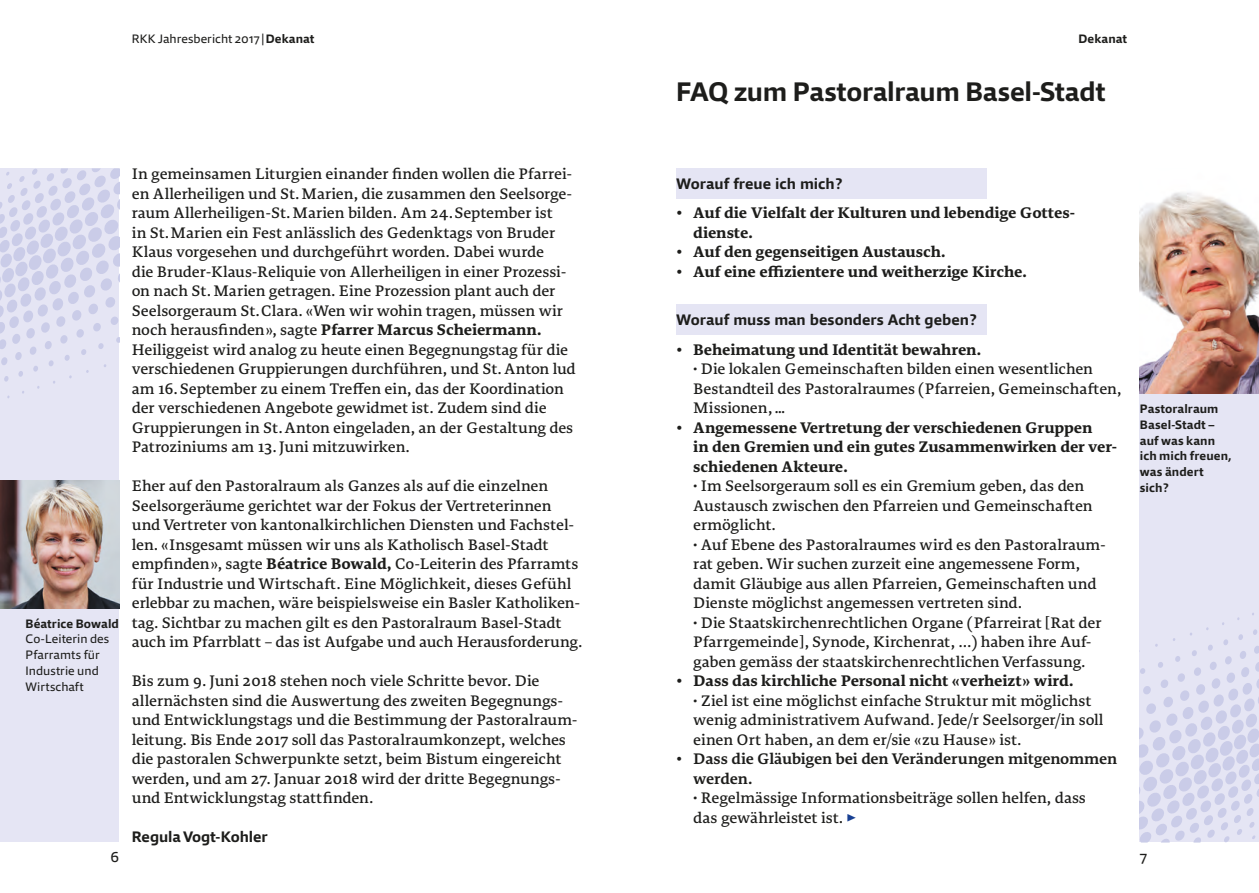
<style>
.page{position:relative;width:1259px;height:893px;background:#fff}
.page>*{position:absolute;margin:0;border:0;box-sizing:border-box;transform-origin:0 0}
.t1{font:700 27px "Qubo";letter-spacing:-.01em;color:#1d1d1b}
.t2{font:700 15.3px "Qubo";color:#1d1d1b}
.t3{font:15.3px "Qubo";color:#1d1d1b}
.t4{font:15px/19.5px "Edit Serif Pro";letter-spacing:-.01em;color:#1d1d1b}
.t5{font:700 15px/19.5px "Edit Serif Pro";letter-spacing:-.015em;color:#1d1d1b}
.t6{font:700 12.3px/15.8px "Qubo";letter-spacing:.01em;color:#1d1d1b}
.t7{font:12.3px/15.8px "Qubo";letter-spacing:.01em;color:#1d1d1b}
.s1{font-weight:700}
.s2{font-weight:600}
.s3{color:#184093}
</style>
<div class="page">
<div style="left:0;top:168px;width:119px;height:674px;background:#e5e5f4"></div>
<svg style="left:0;top:168px;width:119px;height:230px"></svg>
<div style="left:1140px;top:168px;width:119px;height:674px;background:#e5e5f4"></div>
<svg style="left:1140px;top:613px;width:119px;height:229px"></svg>
<div style="left:676px;top:168px;width:310px;height:31px;background:#e5e5f4"></div>
<div style="left:676px;top:305px;width:310px;height:30px;background:#e5e5f4"></div>
<img style="left:1140px;top:168px;width:119px;height:226px">
<img style="left:0;top:480px;width:119px;height:128px">
<p class="t7" style="left:132px;top:30px;width:184px">RKK Jahresbericht 2017|<span class="s1">Dekanat</span></p>
<p class="t6" style="left:1078px;top:30px;width:50px">Dekanat</p>
<h1 class="t1" style="left:676px;top:74px;width:430px">FAQ zum Pastoralraum Basel-Stadt</h1>
<p class="t6" style="left:26px;top:615px;width:95px">Béatrice Bowald</p>
<p class="t7" style="left:26px;top:631px;width:85px">Co-Leiterin des<br>Pfarramts für<br>Industrie und<br>Wirtschaft</p>
<p class="t4" style="left:132px;top:165px;width:445px">In gemeinsamen Liturgien einander finden wollen die Pfarrei&shy;en Allerheiligen und St. Marien, die zusammen den Seelsorge&shy;raum Allerheiligen-St. Marien bilden. Am 24. September ist<br>in St. Marien ein Fest anlässlich des Gedenktags von Bruder Klaus vorgesehen und durchgeführt worden. Dabei wurde<br>die Bruder-Klaus-Reliquie von Allerheiligen in einer Prozessi&shy;on nach St. Marien getragen. Eine Prozession plant auch der Seelsorgeraum St. Clara. «Wen wir wohin tragen, müssen wir noch herausfinden», sagte <span class="s1">Pfarrer Marcus Scheiermann.<br></span>Heiliggeist wird analog zu heute einen Begegnungstag für die verschiedenen Gruppierungen durchführen, und St. Anton lud am 16. September zu einem Treffen ein, das der Koordination der verschiedenen Angebote gewidmet ist. Zudem sind die Gruppierungen in St. Anton eingeladen, an der Gestaltung des Patroziniums am 13. Juni mitzuwirken.</p>
<p class="t4" style="left:132px;top:477px;width:452px">Eher auf den Pastoralraum als Ganzes als auf die einzelnen Seelsorgeräume gerichtet war der Fokus der Vertreterinnen und Vertreter von kantonalkirchlichen Diensten und Fachstel&shy;len. «Insgesamt müssen wir uns als Katholisch Basel-Stadt empfinden», sagte <span class="s1">Béatrice Bowald,</span> Co-Leiterin des Pfarramts für Industrie und Wirtschaft. Eine Möglichkeit, dieses Gefühl erlebbar zu machen, wäre beispielsweise ein Basler Katholiken&shy;tag. Sichtbar zu machen gilt es den Pastoralraum Basel-Stadt auch im Pfarrblatt – das ist Aufgabe und auch Herausforderung.</p>
<p class="t4" style="left:132px;top:672px;width:447px">Bis zum 9. Juni 2018 stehen noch viele Schritte bevor. Die allernächsten sind die Auswertung des zweiten Begegnungs&shy;und Entwicklungstags und die Bestimmung der Pastoralraum&shy;leitung. Bis Ende 2017 soll das Pastoralraumkonzept, welches die pastoralen Schwerpunkte setzt, beim Bistum eingereicht werden, und am 27. Januar 2018 wird der dritte Begegnungs&shy;und Entwicklungstag stattfinden.</p>
<p class="t2" style="left:132px;top:827px;width:137px">Regula Vogt-Kohler</p>
<p class="t2" style="left:676px;top:174px;width:167px">Worauf freue ich mich?</p>
<p class="t5" style="left:693px;top:204px;width:383px;text-indent:-17px">• Auf die Vielfalt der Kulturen und lebendige Gottes&shy;dienste.</p>
<p class="t5" style="left:676px;top:243px;width:271px">• Auf den gegenseitigen Austausch.</p>
<p class="t5" style="left:676px;top:262px;width:352px">• Auf eine effizientere und weitherzige Kirche.</p>
<p class="t2" style="left:676px;top:310px;width:302px">Worauf muss man besonders Acht geben?</p>
<p class="t4" style="left:693px;top:340px;width:430px;text-indent:-17px"><span class="s1">• Beheimatung und Identität bewahren.<br>⋅</span> Die lokalen Gemeinschaften bilden einen wesentlichen Bestandteil des Pastoralraumes (Pfarreien, Gemeinschaften, Missionen, …</p>
<p class="t4" style="left:693px;top:418px;width:425px;text-indent:-17px"><span class="s1">• Angemessene Vertretung der verschiedenen Gruppen<br>in den Gremien und ein gutes Zusammenwirken der ver&shy;schiedenen Akteure.<br>⋅</span> Im Seelsorgeraum soll es ein Gremium geben, das den Austausch zwischen den Pfarreien und Gemeinschaften ermöglicht.<br><span class="s1">⋅</span> Auf Ebene des Pastoralraumes wird es den Pastoralraum&shy;rat geben. Wir suchen zurzeit eine angemessene Form, damit Gläubige aus allen Pfarreien, Gemeinschaften und Dienste möglichst angemessen vertreten sind.<br><span class="s1">⋅</span> Die Staatskirchenrechtlichen Organe (Pfarreirat [Rat der Pfarrgemeinde], Synode, Kirchenrat, ...) haben ihre Auf&shy;gaben gemäss der staatskirchenrechtlichen Verfassung.</p>
<p class="t4" style="left:693px;top:672px;width:412px;text-indent:-17px"><span class="s1">• Dass das kirchliche Personal nicht «verheizt» wird.<br>⋅</span> Ziel ist eine möglichst einfache Struktur mit möglichst wenig administrativem Aufwand. Jede/r Seelsorger/in soll einen Ort haben, an dem er/sie «zu Hause» ist.</p>
<p class="t4" style="left:693px;top:750px;width:426px;text-indent:-17px"><span class="s2">• Dass die Gläubigen bei den Veränderungen mitgenommen werden.<br></span><span class="s1">⋅</span> Regelmässige Informationsbeiträge sollen helfen, dass<br>das gewährleistet ist. <span class="s3">►</span></p>
<p class="t6" style="left:1140px;top:401px;width:93px">Pastoralraum<br>Basel-Stadt – auf was kann ich mich freuen, was ändert sich?</p>
<p class="t3" style="left:110px;top:846px;width:10px">6</p>
<p class="t3" style="left:1140px;top:846px;width:9px">7</p>
</div>
